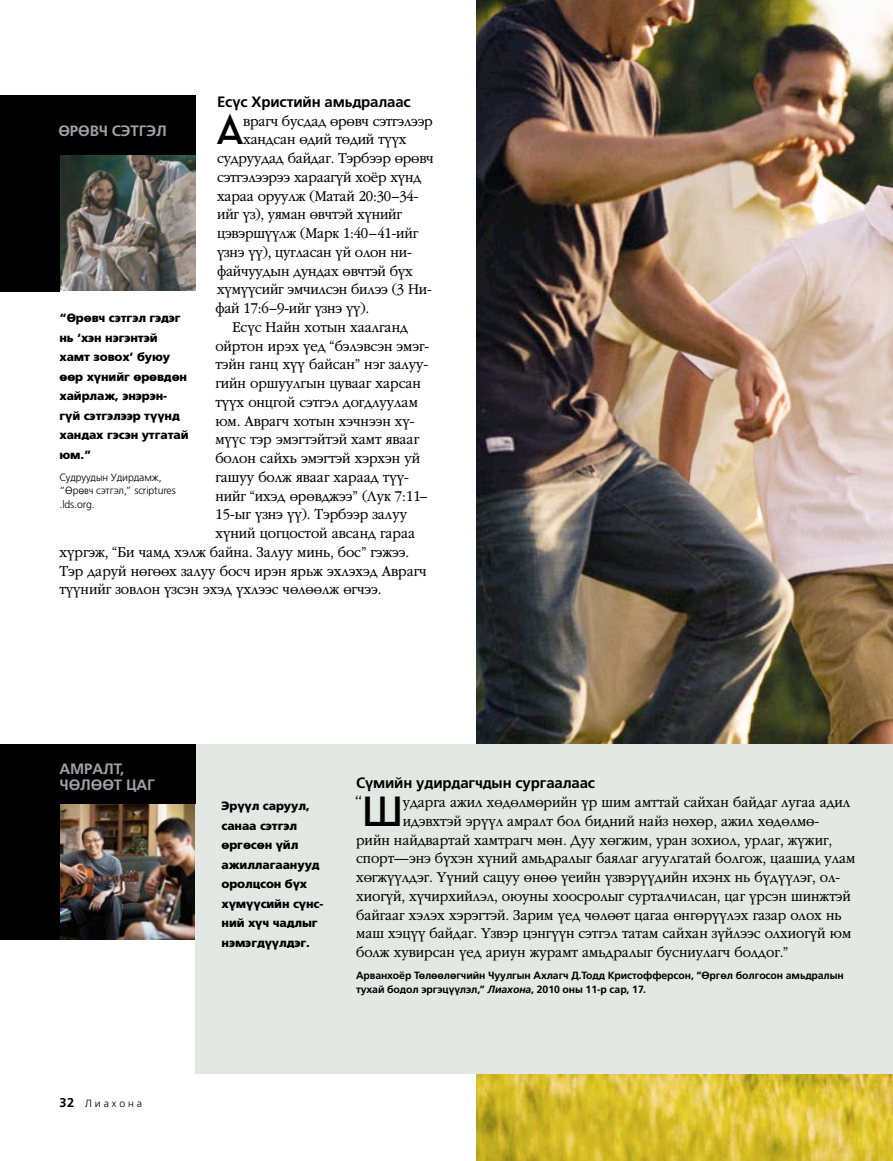
<style>
.page{position:relative;width:893px;height:1161px;background:#fff}
.page>*{position:absolute;margin:0;border:0;box-sizing:border-box;transform-origin:0 0}
.SUBART1_para_first{font:43.35px "Neutralds Lat Bold Display";color:#000}
.SUBART1_para_first-2{font:33px "Neutralds Lat Light Display";color:#000}
.SUBART1_para_first-3{font:300 15.75px "Garamondlds Lat Plus";letter-spacing:-.01em;color:#000;scale:.95 1}
.QUOTE_para{font:300 15.75px "Garamondlds Lat Plus";letter-spacing:-.01em;color:#000;scale:.95 1}
.QUOTE_title{font:700 15px "Frutigerlds Lat";letter-spacing:-.01em;color:#000}
.FIGimg_title{font:700 15px/16.5px "Frutigerlds Lat";letter-spacing:-.01em;color:#a0a1a2}
.FIGimg_para_first{font:900 12px/19.5px "Frutigerlds Lat";letter-spacing:-.01em;color:#000}
.SIDEQT-CIT_para{font:700 10.5px/13.5px "Frutigerlds Lat";letter-spacing:-.01em;color:#000}
.FIGimg_cit_para{font:300 10.5px/13.5px "Frutigerlds Lat";letter-spacing:-.01em;color:#000}
.FIGimg_cit_para-2{font:300 10.5px "Frutigerlds Lat";letter-spacing:.28em;color:#000}
.s1{font-weight:700;font-size:12.75px}
.s2{font-family:"Neutralds Lat Bold Display";font-size:43.35px}
.s3{font-style:italic}
</style>
<div class="page">
<img style="left:476px;top:0;width:417px;height:1161px">
<div style="left:196px;top:744px;width:697px;height:330px;background:#e3e8e4"></div>
<svg style="left:60px;top:155px;width:136px;height:136px;background:#6e6d66"></svg>
<div style="left:0;top:155px;width:60px;height:136px;background:#000"></div>
<div style="left:0;top:96px;width:196px;height:59px;background:#000"></div>
<img style="left:60px;top:804px;width:136px;height:136px">
<div style="left:0;top:804px;width:60px;height:136px;background:#000"></div>
<div style="left:0;top:744px;width:196px;height:60px;background:#000"></div>
<p class="QUOTE_title" style="left:217px;top:90px;width:195px">Есүс Христийн амьдралаас</p>
<p class="SUBART1_para_first" style="left:216px;top:99px;width:29px">А</p>
<p class="SUBART1_para_first-3" style="left:243px;top:109px;width:201px">врагч бусдад өрөвч сэтгэлээр</p>
<p class="FIGimg_title" style="left:58px;top:121px;width:110px">ӨРӨВЧ СЭТГЭЛ</p>
<p class="SUBART1_para_first-3" style="left:243px;top:128px;width:174px">хандсан өдий төдий түүх</p>
<p class="SUBART1_para_first-3" style="left:217px;top:147px;width:229px">судруудад байдаг. Тэрбээр өрөвч</p>
<p class="SUBART1_para_first-3" style="left:217px;top:166px;width:217px">сэтгэлээрээ хараагүй хоёр хүнд</p>
<p class="SUBART1_para_first-3" style="left:217px;top:184px;width:214px">хараа оруулж (Maтай 20:30–34-</p>
<p class="SUBART1_para_first-3" style="left:217px;top:203px;width:196px">ийг үз), уяман өвчтэй хүнийг</p>
<p class="SUBART1_para_first-3" style="left:217px;top:222px;width:213px">цэвэршүүлж (Maрк 1:40–41-ийг</p>
<p class="SUBART1_para_first-3" style="left:217px;top:241px;width:206px">үзнэ үү), цугласан үй олон ни-</p>
<p class="SUBART1_para_first-3" style="left:217px;top:259px;width:208px">файчуудын дундах өвчтэй бүх</p>
<p class="SUBART1_para_first-3" style="left:217px;top:278px;width:228px">хүмүүсийг эмчилсэн билээ (3 Ни-</p>
<p class="SUBART1_para_first-3" style="left:215px;top:297px;width:164px">фай 17:6–9-ийг үзнэ үү).</p>
<p class="QUOTE_para" style="left:232px;top:315px;width:186px">Есүс Найн хотын хаалганд</p>
<p class="QUOTE_para" style="left:215px;top:334px;width:227px">ойртон ирэх үед “бэлэвсэн эмэг-</p>
<p class="QUOTE_para" style="left:215px;top:353px;width:226px">тэйн ганц хүү байсан” нэг залуу-</p>
<p class="QUOTE_para" style="left:215px;top:372px;width:218px">гийн оршуулгын цувааг харсан</p>
<p class="QUOTE_para" style="left:215px;top:390px;width:215px">түүх онцгой сэтгэл догдлуулам</p>
<p class="QUOTE_para" style="left:215px;top:409px;width:211px">юм. Аврагч хотын хэчнээн хү-</p>
<p class="QUOTE_para" style="left:215px;top:428px;width:216px">мүүс тэр эмэгтэйтэй хамт явааг</p>
<p class="QUOTE_para" style="left:215px;top:447px;width:217px">болон сайхь эмэгтэй хэрхэн уй</p>
<p class="QUOTE_para" style="left:215px;top:465px;width:205px">гашуу болж явааг хараад түү-</p>
<p class="QUOTE_para" style="left:215px;top:484px;width:225px">нийг “ихэд өрөвджээ” (Лук 7:11–</p>
<p class="QUOTE_para" style="left:215px;top:503px;width:203px">15-ыг үзнэ үү). Тэрбээр залуу</p>
<p class="QUOTE_para" style="left:215px;top:522px;width:212px">хүний цогцостой авсанд гараа</p>
<p class="QUOTE_para" style="left:60px;top:540px;width:370px">хүргэж, “Би чамд хэлж байна. Залуу минь, бос” гэжээ.</p>
<p class="QUOTE_para" style="left:60px;top:559px;width:388px">Тэр даруй нөгөөх залуу босч ирэн ярьж эхлэхэд Аврагч</p>
<p class="QUOTE_para" style="left:60px;top:578px;width:341px">түүнийг зовлон үзсэн эхэд үхлээс чөлөөлж өгчээ.</p>
<p class="FIGimg_para_first" style="left:60px;top:308px;width:131px">“Өрөвч сэтгэл гэдэг нь ‘хэн нэгэнтэй хамт зовох’ буюу өөр хүнийг өрөвдөн хайрлаж, энэрэн&shy;гүй сэтгэлээр түүнд хандах гэсэн утгатай юм.”</p>
<p class="FIGimg_cit_para" style="left:60px;top:470px;width:118px">Судруудын Удирдамж, “Өрөвч сэтгэл,” scriptures .lds.org.</p>
<p class="FIGimg_title" style="left:60px;top:759px;width:97px">АМРАЛТ,<br>ЧӨЛӨӨТ ЦАГ</p>
<p class="FIGimg_cit_para-2" style="left:60px;top:1095px;width:84px"><span class="s1">32</span> Лиахона</p>
<p class="FIGimg_para_first" style="left:222px;top:795px;width:103px">Эрүүл саруул, санаа сэтгэл өргөсөн үйл ажиллагаанууд оролцсон бүх хүмүүсийн сүнс&shy;ний хүч чадлыг нэмэгдүүлдэг.</p>
<p class="QUOTE_title" style="left:356px;top:772px;width:241px">Сүмийн удирдагчдын сургаалаас</p>
<p class="SUBART1_para_first-2" style="left:354px;top:786px;width:50px">“<span class="s2">Ш</span></p>
<p class="SUBART1_para_first-3" style="left:403px;top:791px;width:473px">ударга ажил хөдөлмөрийн үр шим амттай сайхан байдаг лугаа адил</p>
<p class="SUBART1_para_first-3" style="left:403px;top:809px;width:440px">идэвхтэй эрүүл амралт бол бидний найз нөхөр, ажил хөдөлмө-</p>
<p class="SUBART1_para_first-3" style="left:356px;top:828px;width:503px">рийн найдвартай хамтрагч мөн. Дуу хөгжим, уран зохиол, урлаг, жүжиг,</p>
<p class="SUBART1_para_first-3" style="left:356px;top:847px;width:527px">спорт—энэ бүхэн хүний амьдралыг баялаг агуулгатай болгож, цаашид улам</p>
<p class="SUBART1_para_first-3" style="left:356px;top:866px;width:511px">хөгжүүлдэг. Үүний сацуу өнөө үеийн үзвэрүүдийн ихэнх нь бүдүүлэг, ол-</p>
<p class="SUBART1_para_first-3" style="left:356px;top:884px;width:522px">хиогүй, хүчирхийлэл, оюуны хоосролыг сурталчилсан, цаг үрсэн шинжтэй</p>
<p class="SUBART1_para_first-3" style="left:356px;top:903px;width:513px">байгааг хэлэх хэрэгтэй. Зарим үед чөлөөт цагаа өнгөрүүлэх газар олох нь</p>
<p class="SUBART1_para_first-3" style="left:356px;top:922px;width:523px">маш хэцүү байдаг. Үзвэр цэнгүүн сэтгэл татам сайхан зүйлээс олхиогүй юм</p>
<p class="SUBART1_para_first-3" style="left:356px;top:941px;width:456px">болж хувирсан үед ариун журамт амьдралыг бусниулагч болдог.”</p>
<p class="SIDEQT-CIT_para" style="left:356px;top:968px;width:489px">Арванхоёр Төлөөлөгчийн Чуулгын Ахлагч Д.Тодд Кристофферсон, “Өргөл болгосон амьдралын тухай бодол эргэцүүлэл,” <span class="s3">Лиахона</span>, 2010 оны 11-р сар, 17.</p>
</div>
